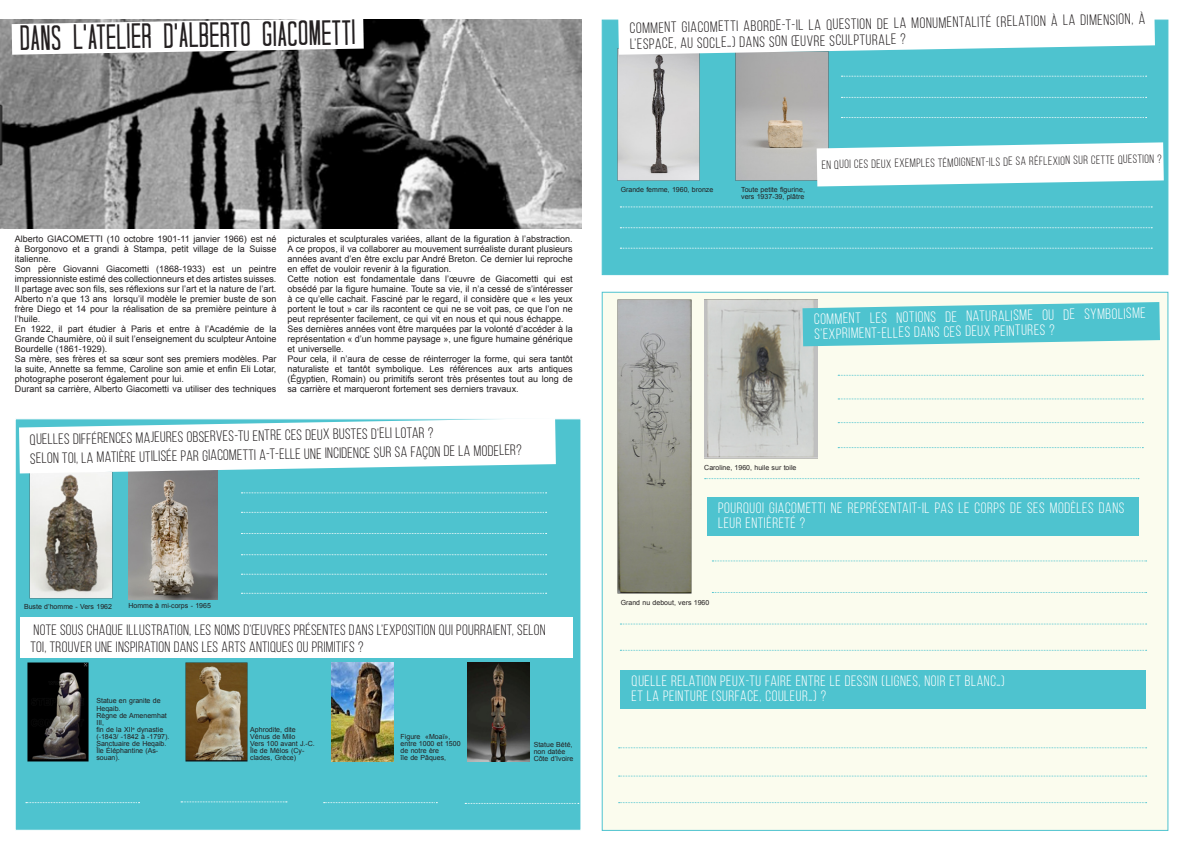
<style>
.page{position:relative;width:1191px;height:842px;background:#fff}
.page>*{position:absolute;margin:0;border:0;box-sizing:border-box;transform-origin:0 0}
.t1{font:condensed 35px "Tall Dark And Handsome";color:#231f20}
.t2{font:15px/16px "Bebas Neue";letter-spacing:.02em;color:#231f20}
.t3{font:15px/15px "Bebas Neue";letter-spacing:.04em;color:#fff}
.t4{font:12px "Bebas Neue";color:#231f20}
.t5{font:9px/10px "Arial";color:#231f20;text-align:justify}
.t6{font:7px/7px "Arial";color:#231f20}
</style>
<div class="page">
<img style="left:0;top:20px;width:581px;height:208px">
<svg style="left:12px;top:19px;width:352px;height:36px"></svg>
<div style="left:15px;top:418px;width:566px;height:413px;background:#4ec3cf;border:1px solid #fff"></div>
<div style="left:602px;top:20px;width:566px;height:255px;background:#4ec3cf"></div>
<div style="left:602px;top:292px;width:566px;height:539px;background:#fbfcee;border:1px solid #4ec3cf"></div>
<img style="left:29px;top:473px;width:84px;height:125px">
<img style="left:128px;top:473px;width:90px;height:127px">
<svg style="left:241px;top:492px;width:305px;height:1px"></svg>
<svg style="left:241px;top:512px;width:305px;height:1px"></svg>
<svg style="left:841px;top:76px;width:305px;height:1px"></svg>
<svg style="left:838px;top:375px;width:305px;height:1px"></svg>
<svg style="left:838px;top:399px;width:305px;height:1px"></svg>
<svg style="left:838px;top:422px;width:305px;height:1px"></svg>
<svg style="left:838px;top:447px;width:305px;height:1px"></svg>
<svg style="left:712px;top:561px;width:434px;height:1px"></svg>
<svg style="left:704px;top:478px;width:435px;height:1px"></svg>
<svg style="left:712px;top:592px;width:434px;height:1px"></svg>
<svg style="left:620px;top:624px;width:526px;height:1px"></svg>
<svg style="left:620px;top:650px;width:526px;height:1px"></svg>
<svg style="left:618px;top:776px;width:528px;height:1px"></svg>
<svg style="left:618px;top:747px;width:528px;height:1px"></svg>
<svg style="left:618px;top:802px;width:528px;height:1px"></svg>
<svg style="left:841px;top:117px;width:305px;height:1px"></svg>
<svg style="left:841px;top:97px;width:305px;height:1px"></svg>
<svg style="left:620px;top:227px;width:532px;height:1px"></svg>
<svg style="left:620px;top:207px;width:532px;height:1px"></svg>
<svg style="left:620px;top:248px;width:532px;height:1px"></svg>
<svg style="left:241px;top:533px;width:305px;height:1px"></svg>
<svg style="left:241px;top:554px;width:305px;height:1px"></svg>
<svg style="left:241px;top:574px;width:305px;height:1px"></svg>
<svg style="left:241px;top:593px;width:305px;height:1px"></svg>
<svg style="left:26px;top:802px;width:114px;height:1px"></svg>
<svg style="left:181px;top:801px;width:106px;height:1px"></svg>
<svg style="left:324px;top:802px;width:113px;height:1px"></svg>
<svg style="left:465px;top:803px;width:114px;height:1px"></svg>
<img style="left:618px;top:55px;width:81px;height:126px">
<img style="left:736px;top:55px;width:92px;height:126px">
<svg style="left:618px;top:19px;width:537px;height:36px;background:#e8f6f7"></svg>
<img style="left:186px;top:662px;width:61px;height:99px">
<img style="left:27px;top:662px;width:62px;height:99px">
<img style="left:468px;top:662px;width:62px;height:99px">
<img style="left:332px;top:662px;width:61px;height:99px">
<svg style="left:19px;top:418px;width:537px;height:55px;background:#e6f5f7"></svg>
<div style="left:20px;top:617px;width:553px;height:41px;background:#fff"></div>
<img style="left:704px;top:300px;width:113px;height:158px">
<svg style="left:816px;top:142px;width:347px;height:44px;background:#e7f6f8"></svg>
<img style="left:618px;top:299px;width:73px;height:294px">
<svg style="left:802px;top:302px;width:358px;height:44px;background:#65cad2"></svg>
<div style="left:706px;top:497px;width:432px;height:38px;background:#4ec3cf"></div>
<div style="left:620px;top:670px;width:526px;height:38px;background:#4ec3cf"></div>
<p class="t1" style="left:20px;top:18px;width:337px;rotate:-1deg">DANS L’ATELIER D’ALBERTO GIACOMETTI</p>
<p class="t5" style="left:15px;top:234px;width:263px">Alberto GIACOMETTI (10 octobre 1901-11 janvier 1966) est né à Borgonovo et a grandi à Stampa, petit village de la Suisse italienne.</p>
<p class="t5" style="left:15px;top:264px;width:263px">Son père Giovanni Giacometti (1868-1933) est un peintre impressionniste estimé des collectionneurs et des artistes suisses.<br>Il partage avec son fils, ses réflexions sur l’art et la nature de l’art.</p>
<p class="t5" style="left:15px;top:294px;width:263px">Alberto n’a que 13 ans lorsqu’il modèle le premier buste de son frère Diego et 14 pour la réalisation de sa première peinture à l’huile.</p>
<p class="t5" style="left:15px;top:324px;width:263px">En 1922, il part étudier à Paris et entre à l’Académie de la Grande Chaumière, où il suit l’enseignement du sculpteur Antoine Bourdelle (1861-1929).</p>
<p class="t5" style="left:15px;top:354px;width:263px">Sa mère, ses frères et sa sœur sont ses premiers modèles. Par la suite, Annette sa femme, Caroline son amie et enfin Eli Lotar, photographe poseront également pour lui.</p>
<p class="t5" style="left:15px;top:384px;width:263px">Durant sa carrière, Alberto Giacometti va utiliser des techniques</p>
<p class="t5" style="left:287px;top:234px;width:287px">picturales et sculpturales variées, allant de la figuration à l’abstraction.<br>A ce propos, il va collaborer au mouvement surréaliste durant plusieurs années avant d’en être exclu par André Breton. Ce dernier lui reproche en effet de vouloir revenir à la figuration.</p>
<p class="t5" style="left:287px;top:274px;width:287px">Cette notion est fondamentale dans l’œuvre de Giacometti qui est obsédé par la figure humaine. Toute sa vie, il n’a cessé de s’intéresser à ce qu’elle cachait. Fasciné par le regard, il considère que « les yeux portent le tout » car ils racontent ce qui ne se voit pas, ce que l’on ne peut représenter facilement, ce qui vit en nous et qui nous échappe.</p>
<p class="t5" style="left:287px;top:324px;width:287px">Ses dernières années vont être marquées par la volonté d’accéder à la représentation « d’un homme paysage », une figure humaine générique et universelle.</p>
<p class="t5" style="left:287px;top:354px;width:287px">Pour cela, il n’aura de cesse de réinterroger la forme, qui sera tantôt naturaliste et tantôt symbolique. Les références aux arts antiques (Égyptien, Romain) ou primitifs seront très présentes tout au long de sa carrière et marqueront fortement ses derniers travaux.</p>
<p class="t2" style="left:30px;top:431px;width:405px;rotate:-1deg">QUELLES DIFFÉRENCES MAJEURES OBSERVES-TU ENTRE CES DEUX BUSTES D’ELI LOTAR ?</p>
<p class="t2" style="left:30px;top:450px;width:493px;rotate:-1deg">SELON TOI, LA MATIÈRE UTILISÉE PAR GIACOMETTI A-T-ELLE UNE INCIDENCE SUR SA FAÇON DE LA MODELER?</p>
<p class="t6" style="left:24px;top:603px;width:89px">Buste d’homme - Vers 1962</p>
<p class="t6" style="left:128px;top:602px;width:84px">Homme à mi-corps - 1965</p>
<p class="t2" style="left:30px;top:621px;width:517px;line-height:17px">NOTE SOUS CHAQUE ILLUSTRATION, LES NOMS D’ŒUVRES PRÉSENTES DANS L’EXPOSITION QUI POURRAIENT, SELON<br>TOI, TROUVER UNE INSPIRATION DANS LES ARTS ANTIQUES OU PRIMITIFS ?</p>
<p class="t6" style="left:96px;top:696px;width:66px;line-height:8.4px">Statue en granite de<br>Heqaib.</p>
<p class="t6" style="left:96px;top:713px;width:74px">Règne de Amenemhat<br>III,<br>fin de la XII<sup>e</sup> dynastie (-1843/ -1842 à -1797).<br>Sanctuaire de Heqaib.<br>Île Éléphantine (As&shy;souan).</p>
<p class="t6" style="left:250px;top:726px;width:47px">Aphrodite, dite<br>Vénus de Milo</p>
<p class="t6" style="left:250px;top:740px;width:66px">Vers 100 avant J.-C.<br>Île de Mélos (Cy&shy;clades, Grèce)</p>
<p class="t6" style="left:400px;top:733px;width:61px">Figure «Moaï», entre 1000 et 1500 de notre ère<br>île de Pâques,</p>
<p class="t6" style="left:533px;top:741px;width:40px">Statue Bété, non datée</p>
<p class="t6" style="left:533px;top:755px;width:41px">Côte d’Ivoire</p>
<p class="t2" style="left:629px;top:20px;width:517px;rotate:-1deg">COMMENT GIACOMETTI ABORDE-T-IL LA QUESTION DE LA MONUMENTALITÉ (RELATION À LA DIMENSION, À<br>L’ESPACE, AU SOCLE…) DANS SON ŒUVRE SCULPTURALE ?</p>
<p class="t6" style="left:620px;top:186px;width:94px">Grande femme, 1960, bronze</p>
<p class="t6" style="left:741px;top:186px;width:65px">Toute petite figurine, vers 1937-39, plâtre</p>
<p class="t4" style="left:821px;top:158px;width:342px;rotate:-1deg">EN QUOI CES DEUX EXEMPLES TÉMOIGNENT-ILS DE SA RÉFLEXION SUR CETTE QUESTION ?</p>
<p class="t3" style="left:814px;top:311px;width:333px;rotate:-1deg">COMMENT LES NOTIONS DE NATURALISME OU DE SYMBOLISME<br>S’EXPRIMENT-ELLES DANS CES DEUX PEINTURES ?</p>
<p class="t6" style="left:704px;top:464px;width:94px">Caroline, 1960, huile sur toile</p>
<p class="t3" style="left:718px;top:500px;width:408px">POURQUOI GIACOMETTI NE REPRÉSENTAIT-IL PAS LE CORPS DE SES MODÈLES DANS<br>LEUR ENTIÈRETÉ ?</p>
<p class="t6" style="left:620px;top:599px;width:90px">Grand nu debout, vers 1960</p>
<p class="t3" style="left:631px;top:673px;width:374px">QUELLE RELATION PEUX-TU FAIRE ENTRE LE DESSIN (LIGNES, NOIR ET BLANC…)</p>
<p class="t3" style="left:631px;top:688px;width:196px">ET LA PEINTURE (SURFACE, COULEUR…) ?</p>
</div>
